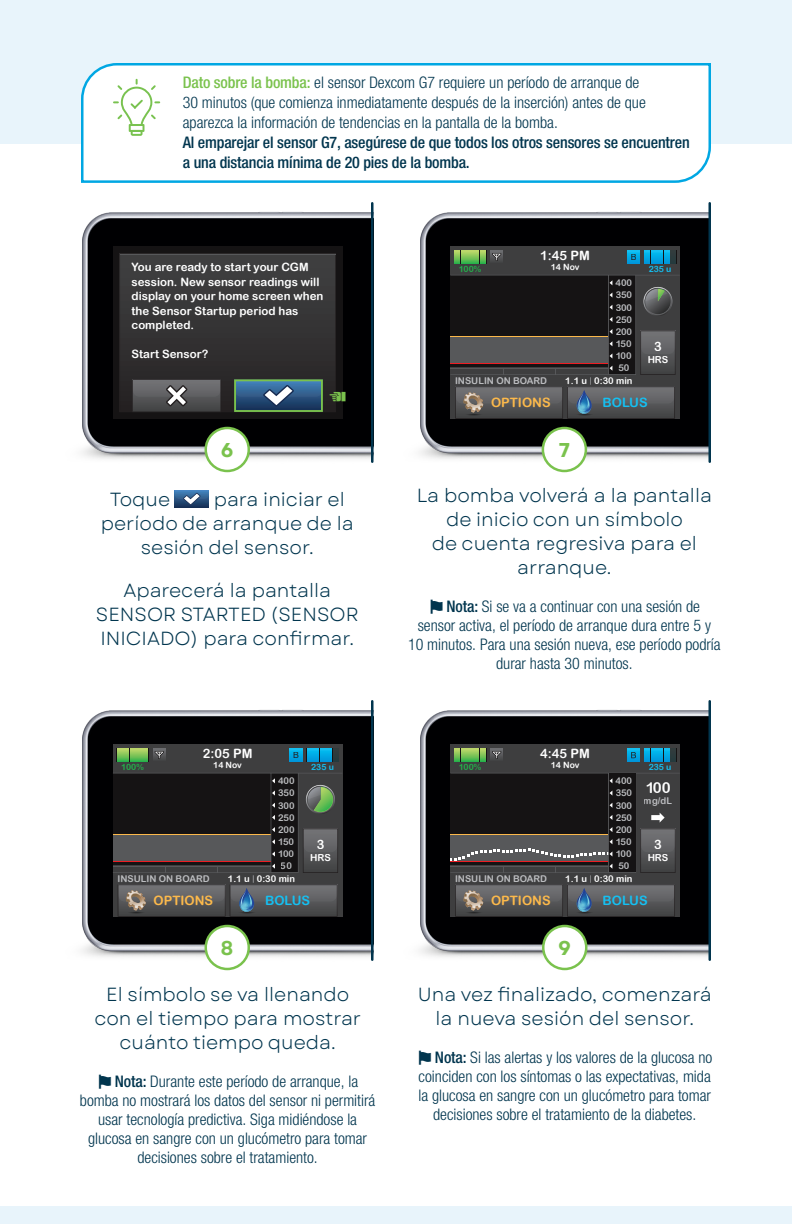
<style>
.page{position:relative;width:792px;height:1224px;background:#fff}
.page>*{position:absolute;margin:0;border:0;box-sizing:border-box;transform-origin:0 0}
.Step_Number{font:700 20px "Garet";color:#7ac24d}
.Body{font:19px/24px "Garet";color:#01354e;text-align:center}
.Note___Warning{font:300 condensed 16px/19px "Helvetica Neue LT Std";color:#01354e;text-align:center}
.Pump_Tip{font:300 condensed 16px/20px "Helvetica Neue LT Std";color:#01354e}
.Pump_Tip-2{font:500 condensed 16px/20px "Helvetica Neue LT Std";letter-spacing:-.01em;color:#01354e}
.Note___Warning-2{font:700 16px "Garet";color:#7ac24d}
.t1{font:15px "Arial Rounded MT Bold";color:#fff}
.t2{font:13px "Arial Rounded MT Bold";color:#fcb94b}
.t3{font:13px "Arial Rounded MT Bold";color:#fff}
.t4{font:13px "Arial Rounded MT Bold";color:#15c0f2}
.t5{font:11.4px/14.4px "Arial Rounded MT Bold";color:#fff}
.t6{font:9.6px "Arial Rounded MT Bold";color:#fff}
.t7{font:9.4px "Arial Rounded MT Bold";color:#bcbdc0}
.t8{font:9.4px "Arial Rounded MT Bold";color:#fff}
.t9{font:8.6px "Arial Rounded MT Bold";color:#fff}
.t10{font:8.6px "Arial Rounded MT Bold";letter-spacing:-.01em;color:#23b24b}
.t11{font:8.6px "Arial Rounded MT Bold";color:#15c0f2}
.t12{font:8.6px "Helvetica";color:#231f20}
.s1{font-weight:500;color:#7ac24d}
.s2{font-family:"Arial";font-size:7.8px;color:#bcbdc0}
.s3{font-family:"Garet";font-weight:700;font-stretch:normal}
.s4{font-weight:500}
</style>
<div class="page">
<div style="left:0;top:0;width:792px;height:144px;background:#e8f4fb"></div>
<img style="left:82px;top:700px;width:292px;height:270px">
<img style="left:82px;top:202px;width:292px;height:270px">
<img style="left:420px;top:700px;width:291px;height:270px">
<img style="left:420px;top:202px;width:291px;height:270px">
<hr style="left:371px;top:701px;width:3px;height:259px;background:#01354e">
<hr style="left:708px;top:203px;width:3px;height:259px;background:#01354e">
<hr style="left:371px;top:203px;width:3px;height:259px;background:#01354e">
<hr style="left:708px;top:701px;width:3px;height:259px;background:#01354e">
<div style="left:0;top:1206px;width:792px;height:18px;background:#e8f4fb"></div>
<div style="left:81px;top:63px;width:630px;height:120px;background:#fff"></div>
<svg style="left:112px;top:78px;width:49px;height:62px"></svg>
<div style="left:113px;top:247px;width:229px;height:172px;background:#151314"></div>
<svg style="left:119px;top:253px;width:217px;height:159px"></svg>
<div style="left:450px;top:247px;width:230px;height:172px;background:#3e3e3f"></div>
<svg style="left:455px;top:386px;width:220px;height:33px"></svg>
<svg style="left:491px;top:251px;width:12px;height:10px"></svg>
<svg style="left:450px;top:275px;width:230px;height:100px"></svg>
<svg style="left:454px;top:250px;width:32px;height:14px"></svg>
<svg style="left:455px;top:251px;width:30px;height:12px"></svg>
<svg style="left:644px;top:250px;width:32px;height:14px"></svg>
<svg style="left:627px;top:251px;width:49px;height:12px"></svg>
<div style="left:450px;top:745px;width:230px;height:172px;background:#3e3e3f"></div>
<svg style="left:454px;top:748px;width:32px;height:14px"></svg>
<svg style="left:455px;top:749px;width:30px;height:12px"></svg>
<svg style="left:644px;top:748px;width:32px;height:14px"></svg>
<svg style="left:491px;top:749px;width:12px;height:10px"></svg>
<svg style="left:455px;top:884px;width:220px;height:33px"></svg>
<svg style="left:450px;top:773px;width:230px;height:100px"></svg>
<svg style="left:627px;top:749px;width:49px;height:12px"></svg>
<div style="left:113px;top:745px;width:229px;height:172px;background:#3e3e3f"></div>
<svg style="left:118px;top:884px;width:220px;height:33px"></svg>
<svg style="left:116px;top:748px;width:33px;height:14px"></svg>
<svg style="left:117px;top:749px;width:48px;height:12px"></svg>
<svg style="left:307px;top:748px;width:32px;height:14px"></svg>
<svg style="left:290px;top:749px;width:48px;height:12px"></svg>
<svg style="left:113px;top:773px;width:229px;height:100px"></svg>
<div style="left:206px;top:926px;width:43px;height:43px;background:#fff;border-radius:50%"></div>
<div style="left:205px;top:925px;width:45px;height:45px;border:2px solid #7ac24d;border-radius:50%"></div>
<div style="left:206px;top:428px;width:43px;height:43px;background:#fff;border-radius:50%"></div>
<div style="left:205px;top:427px;width:45px;height:45px;border:2px solid #7ac24d;border-radius:50%"></div>
<div style="left:543px;top:926px;width:43px;height:43px;background:#fff;border-radius:50%"></div>
<div style="left:542px;top:925px;width:46px;height:45px;border:2px solid #7ac24d;border-radius:50%"></div>
<div style="left:543px;top:428px;width:43px;height:43px;background:#fff;border-radius:50%"></div>
<div style="left:542px;top:427px;width:45px;height:45px;border:2px solid #7ac24d;border-radius:50%"></div>
<div style="left:175px;top:490px;width:34px;height:18px;background:#17335b"></div>
<svg style="left:175px;top:490px;width:34px;height:15px"></svg>
<div style="left:234px;top:379px;width:89px;height:33px;border:2px solid #7ac24d"></div>
<p class="Pump_Tip" style="left:183px;top:72px;width:465px"><span class="s1">Dato sobre la bomba:</span> el sensor Dexcom G7 requiere un período de arranque de<br>30 minutos (que comienza inmediatamente después de la inserción) antes de que aparezca la información de tendencias en la pantalla de la bomba.</p>
<p class="Pump_Tip-2" style="left:183px;top:132px;width:508px">Al emparejar el sensor G7, asegúrese de que todos los otros sensores se encuentren a una distancia mínima de 20 pies de la bomba.</p>
<p class="t5" style="left:132px;top:260px;width:193px">You are ready to start your CGM session. New sensor readings will display on your home screen when the Sensor Startup period has completed.</p>
<p class="t5" style="left:132px;top:346px;width:78px">Start Sensor?</p>
<p class="t3" style="left:540px;top:248px;width:51px">1:45 PM</p>
<p class="t12" style="left:631px;top:251px;width:7px">B</p>
<p class="t9" style="left:551px;top:262px;width:30px">14 Nov</p>
<p class="t10" style="left:459px;top:264px;width:24px">100%</p>
<p class="t11" style="left:649px;top:264px;width:24px">235 u</p>
<p class="t7" style="left:616px;top:277px;width:18px">400</p>
<p class="t7" style="left:616px;top:289px;width:18px">350</p>
<p class="t7" style="left:616px;top:302px;width:18px">300</p>
<p class="t7" style="left:616px;top:314px;width:18px">250</p>
<p class="t7" style="left:616px;top:326px;width:18px">200</p>
<p class="t7" style="left:616px;top:338px;width:18px">150</p>
<p class="t7" style="left:616px;top:350px;width:18px">100</p>
<p class="t7" style="left:618px;top:363px;width:13px">50</p>
<p class="t3" style="left:654px;top:338px;width:9px">3</p>
<p class="t6" style="left:648px;top:354px;width:22px">HRS</p>
<p class="t7" style="left:455px;top:375px;width:94px">INSULIN ON BOARD</p>
<p class="t8" style="left:565px;top:375px;width:69px">1.1 u <span class="s2">|</span> 0:30 min</p>
<p class="Note___Warning-2" style="left:329px;top:386px;width:20px">☚</p>
<p class="t2" style="left:491px;top:395px;width:61px">OPTIONS</p>
<p class="t4" style="left:603px;top:395px;width:47px">BOLUS</p>
<p class="Step_Number" style="left:221px;top:437px;width:14px">6</p>
<p class="Step_Number" style="left:559px;top:437px;width:13px">7</p>
<p class="Body" style="left:110px;top:488px;width:62px">Toque</p>
<p class="Body" style="left:214px;top:488px;width:132px">para iniciar el</p>
<p class="Body" style="left:101px;top:512px;width:254px">período de arranque de la</p>
<p class="Body" style="left:141px;top:536px;width:175px">sesión del sensor.</p>
<p class="Body" style="left:96px;top:579px;width:264px">Aparecerá la pantalla<br>SENSOR STARTED (SENSOR<br>INICIADO) para confirmar.</p>
<p class="Body" style="left:417px;top:484px;width:296px">La bomba volverá a la pantalla de inicio con un símbolo<br>de cuenta regresiva para el arranque.</p>
<p class="Note___Warning" style="left:408px;top:597px;width:314px"><span class="s3">⚑</span> <span class="s4">Nota:</span> Si se va a continuar con una sesión de sensor activa, el período de arranque dura entre 5 y 10 minutos. Para una sesión nueva, ese período podría durar hasta 30 minutos.</p>
<p class="t3" style="left:203px;top:746px;width:51px">2:05 PM</p>
<p class="t12" style="left:293px;top:749px;width:7px">B</p>
<p class="t9" style="left:213px;top:760px;width:30px">14 Nov</p>
<p class="t10" style="left:121px;top:762px;width:24px">100%</p>
<p class="t11" style="left:311px;top:762px;width:24px">235 u</p>
<p class="t3" style="left:540px;top:746px;width:51px">4:45 PM</p>
<p class="t10" style="left:459px;top:762px;width:24px">100%</p>
<p class="t9" style="left:551px;top:760px;width:30px">14 Nov</p>
<p class="t11" style="left:649px;top:762px;width:24px">235 u</p>
<p class="t7" style="left:278px;top:775px;width:18px">400</p>
<p class="t7" style="left:278px;top:787px;width:18px">350</p>
<p class="t7" style="left:278px;top:800px;width:18px">300</p>
<p class="t7" style="left:616px;top:775px;width:18px">400</p>
<p class="t7" style="left:616px;top:787px;width:18px">350</p>
<p class="t7" style="left:616px;top:800px;width:18px">300</p>
<p class="t1" style="left:645px;top:778px;width:27px">100</p>
<p class="t7" style="left:644px;top:795px;width:30px">mg/dL</p>
<p class="t7" style="left:278px;top:812px;width:18px">250</p>
<p class="t7" style="left:616px;top:812px;width:18px">250</p>
<p class="t7" style="left:278px;top:824px;width:18px">200</p>
<p class="t7" style="left:616px;top:824px;width:18px">200</p>
<p class="t7" style="left:278px;top:836px;width:18px">150</p>
<p class="t7" style="left:278px;top:848px;width:18px">100</p>
<p class="t7" style="left:281px;top:861px;width:13px">50</p>
<p class="t3" style="left:317px;top:836px;width:9px">3</p>
<p class="t6" style="left:310px;top:852px;width:22px">HRS</p>
<p class="t7" style="left:616px;top:836px;width:18px">150</p>
<p class="t7" style="left:616px;top:848px;width:18px">100</p>
<p class="t7" style="left:618px;top:861px;width:13px">50</p>
<p class="t3" style="left:654px;top:836px;width:9px">3</p>
<p class="t6" style="left:648px;top:852px;width:22px">HRS</p>
<p class="t7" style="left:118px;top:873px;width:94px">INSULIN ON BOARD</p>
<p class="t8" style="left:228px;top:873px;width:69px">1.1 u <span class="s2">|</span> 0:30 min</p>
<p class="t2" style="left:154px;top:893px;width:61px">OPTIONS</p>
<p class="t4" style="left:265px;top:893px;width:47px">BOLUS</p>
<p class="t7" style="left:455px;top:873px;width:94px">INSULIN ON BOARD</p>
<p class="t2" style="left:491px;top:893px;width:61px">OPTIONS</p>
<p class="t4" style="left:603px;top:893px;width:47px">BOLUS</p>
<p class="t8" style="left:565px;top:873px;width:69px">1.1 u <span class="s2">|</span> 0:30 min</p>
<p class="Step_Number" style="left:221px;top:935px;width:14px">8</p>
<p class="Step_Number" style="left:558px;top:935px;width:14px">9</p>
<p class="Body" style="left:94px;top:983px;width:268px">El símbolo se va llenando con el tiempo para mostrar cuánto tiempo queda.</p>
<p class="Note___Warning" style="left:80px;top:1072px;width:297px"><span class="s3">⚑</span> <span class="s4">Nota:</span> Durante este período de arranque, la bomba no mostrará los datos del sensor ni permitirá usar tecnología predictiva. Siga midiéndose la glucosa en sangre con un glucómetro para tomar decisiones sobre el tratamiento.</p>
<p class="Body" style="left:418px;top:983px;width:295px">Una vez finalizado, comenzará la nueva sesión del sensor.</p>
<p class="Note___Warning" style="left:417px;top:1048px;width:297px"><span class="s3">⚑</span> <span class="s4">Nota:</span> Si las alertas y los valores de la glucosa no coinciden con los síntomas o las expectativas, mida la glucosa en sangre con un glucómetro para tomar decisiones sobre el tratamiento de la diabetes.</p>
</div>
